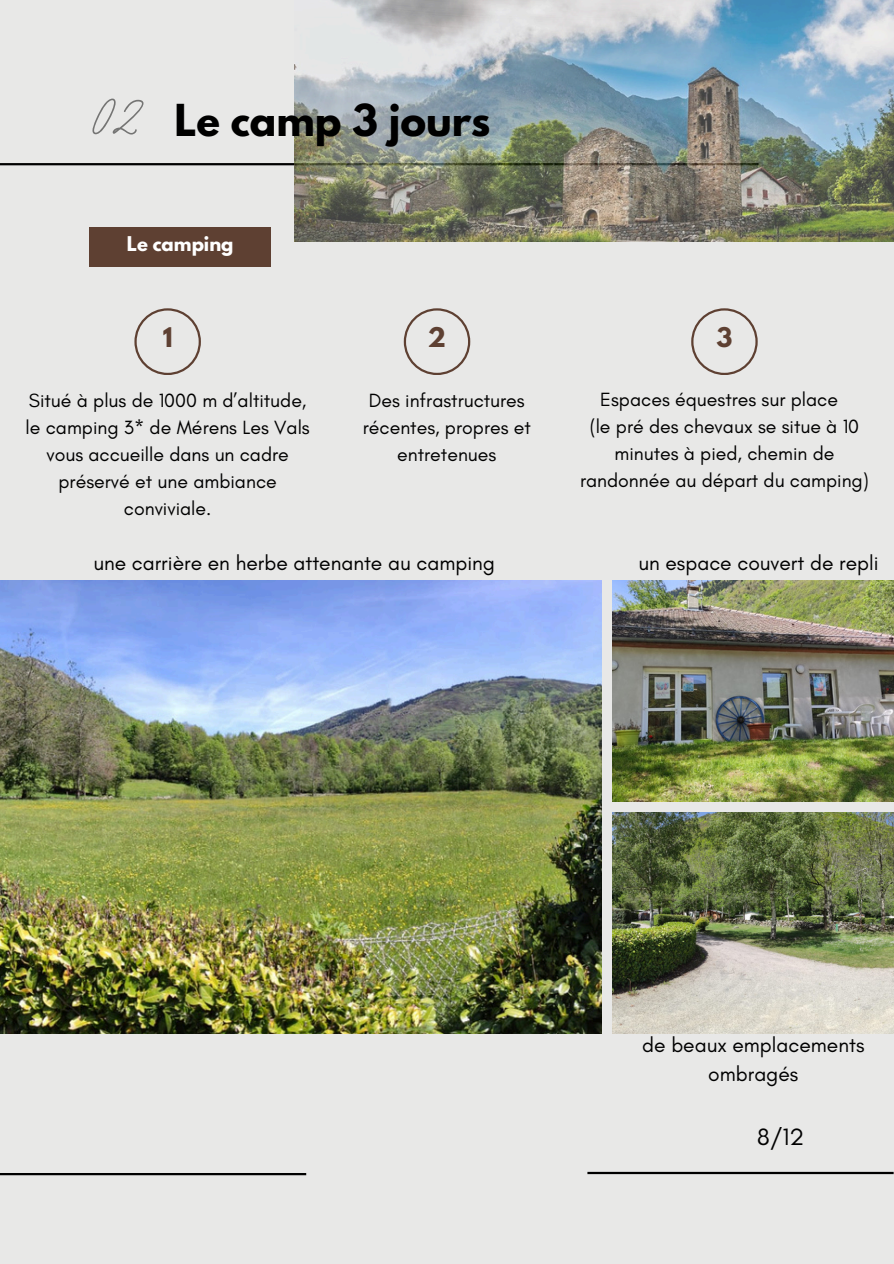
<style>
.page{position:relative;width:894px;height:1264px;background:#fff}
.page>*{position:absolute;margin:0;border:0;box-sizing:border-box;transform-origin:0 0}
.t1{font:700 39px "League Spartan";color:#000}
.t2{font:24px "Glacial Indifference";color:#000}
.t3{font:700 24px "League Spartan";color:#5e4032}
.t4{font:21px/29.2px "Glacial Indifference";color:#000;text-align:center}
.t5{font:19.5px/27px "Glacial Indifference";color:#000;text-align:center}
.t6{font:700 18px "League Spartan";color:#fff}
.s1{font-family:"Distillery Script";font-weight:400;font-size:51px}
</style>
<div class="page">
<div style="left:0;top:0;width:893px;height:1263px;background:#e8e8e7"></div>
<img style="left:0;top:581px;width:601px;height:452px">
<img style="left:612px;top:581px;width:281px;height:220px">
<img style="left:612px;top:812px;width:281px;height:221px">
<hr style="left:587px;top:1171px;width:306px;height:3px;background:#000">
<hr style="left:0;top:1172px;width:306px;height:3px;background:#000">
<hr style="left:0;top:163px;width:758px;height:2px;background:#000">
<div style="left:89px;top:227px;width:182px;height:39px;background:#5e4032"></div>
<svg style="left:134px;top:308px;width:67px;height:67px"></svg>
<svg style="left:403px;top:308px;width:67px;height:67px"></svg>
<svg style="left:691px;top:308px;width:66px;height:67px"></svg>
<img style="left:295px;top:0;width:598px;height:241px">
<p class="t1" style="left:89px;top:100px;width:402px"><span class="s1">02</span> Le camp 3 jours</p>
<p class="t6" style="left:127px;top:235px;width:108px">Le camping</p>
<p class="t3" style="left:163px;top:325px;width:11px">1</p>
<h1 class="t3" style="left:428px;top:325px;width:20px">2</h1>
<p class="t3" style="left:716px;top:325px;width:17px">3</p>
<p class="t5" style="left:25px;top:387px;width:286px">Situé à plus de 1000 m d’altitude, le camping 3* de Mérens Les Vals vous accueille dans un cadre préservé et une ambiance conviviale.</p>
<h3 class="t5" style="left:362px;top:387px;width:169px">Des infrastructures récentes, propres et entretenues</h3>
<h3 class="t5" style="left:580px;top:385px;width:290px">Espaces équestres sur place<br>(le pré des chevaux se situe à 10 minutes à pied, chemin de randonnée au départ du camping)</h3>
<h3 class="t4" style="left:93px;top:548px;width:403px">une carrière en herbe attenante au camping</h3>
<h3 class="t4" style="left:638px;top:548px;width:241px">un espace couvert de repli</h3>
<h3 class="t4" style="left:642px;top:1030px;width:224px">de beaux emplacements ombragés</h3>
<p class="t2" style="left:756px;top:1121px;width:49px">8/12</p>
</div>
